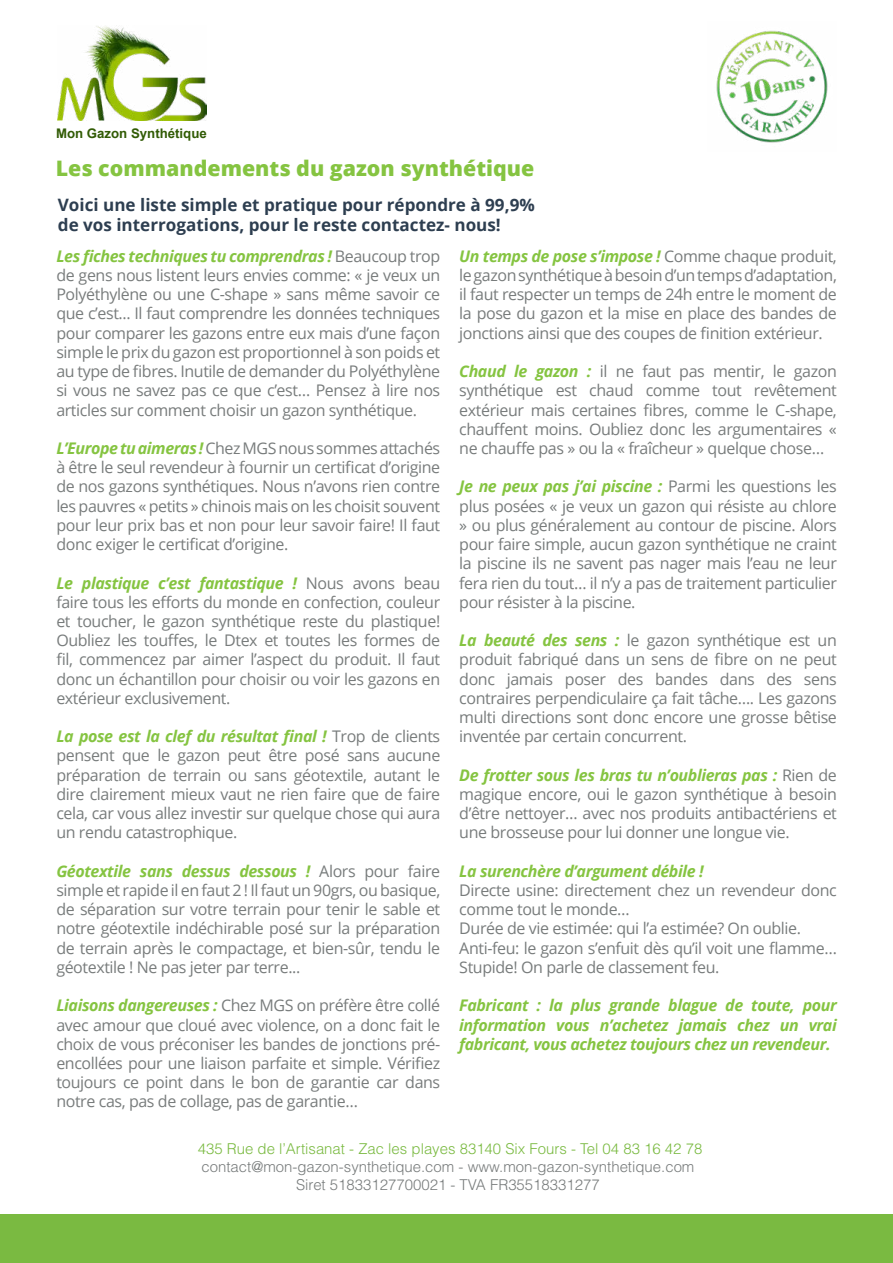
<style>
.page{position:relative;width:893px;height:1263px;background:#fff}
.page>*{position:absolute;margin:0;border:0;box-sizing:border-box;transform-origin:0 0}
.t1{font:800 21.3px "Open Sans";color:#85c441}
.t2{font:700 17.1px/20.5px "Open Sans";color:#2d3e50}
.t3{font:16.05px/19.2px "Open Sans";letter-spacing:-.025em;color:#787c7c;text-align:justify}
.t4{font:italic 700 16.05px/19.2px "Open Sans";letter-spacing:-.025em;color:#85c441;text-align:justify}
.t5{font:300 15px/18px "Helvetica LT Std";color:#787c7c;text-align:center}
.t6{font:300 15px "Helvetica LT Std";color:#7aba41}
.t7{font:700 13.2px "Arial";color:#315b05}
.s1{font-weight:700;font-style:italic;color:#85c441}
</style>
<div class="page">
<img style="left:57px;top:26px;width:150px;height:94px">
<div style="left:0;top:1215px;width:893px;height:48px;background:#7aba41"></div>
<img style="left:716px;top:30px;width:112px;height:113px">
<p class="t7" style="left:56px;top:124px;width:152px">Mon Gazon Synthétique</p>
<h1 class="t1" style="left:56px;top:152px;width:480px">Les commandements du gazon synthétique</h1>
<p class="t2" style="left:58px;top:194px;width:478px">Voici une liste simple et pratique pour répondre à 99,9% de vos interrogations, pour le reste contactez- nous!</p>
<p class="t3" style="left:56px;top:246px;width:385px"><span class="s1">Les fiches techniques tu comprendras !</span> Beaucoup trop de gens nous listent leurs envies comme: « je veux un Polyéthylène ou une C-shape » sans même savoir ce que c’est... Il faut comprendre les données techniques pour comparer les gazons entre eux mais d’une façon simple le prix du gazon est proportionnel à son poids et au type de fibres. Inutile de demander du Polyéthylène si vous ne savez pas ce que c’est… Pensez à lire nos articles sur comment choisir un gazon synthétique.</p>
<p class="t3" style="left:56px;top:438px;width:385px"><span class="s1">L’Europe tu aimeras !</span> Chez MGS nous sommes attachés à être le seul revendeur à fournir un certificat d’origine de nos gazons synthétiques. Nous n’avons rien contre les pauvres « petits » chinois mais on les choisit souvent pour leur prix bas et non pour leur savoir faire! Il faut donc exiger le certificat d’origine.</p>
<p class="t3" style="left:56px;top:573px;width:385px"><span class="s1">Le plastique c’est fantastique !</span> Nous avons beau faire tous les efforts du monde en confection, couleur et toucher, le gazon synthétique reste du plastique!<br>Oubliez les touffes, le Dtex et toutes les formes de fil, commencez par aimer l’aspect du produit. Il faut donc un échantillon pour choisir ou voir les gazons en extérieur exclusivement.</p>
<p class="t3" style="left:56px;top:726px;width:385px"><span class="s1">La pose est la clef du résultat final !</span> Trop de clients pensent que le gazon peut être posé sans aucune préparation de terrain ou sans géotextile, autant le dire clairement mieux vaut ne rien faire que de faire cela, car vous allez investir sur quelque chose qui aura un rendu catastrophique.</p>
<p class="t3" style="left:56px;top:861px;width:385px"><span class="s1">Géotextile sans dessus dessous !</span> Alors pour faire simple et rapide il en faut 2 ! Il faut un 90grs, ou basique, de séparation sur votre terrain pour tenir le sable et notre géotextile indéchirable posé sur la préparation de terrain après le compactage, et bien-sûr, tendu le géotextile ! Ne pas jeter par terre...</p>
<p class="t3" style="left:56px;top:995px;width:385px"><span class="s1">Liaisons dangereuses :</span> Chez MGS on préfère être collé avec amour que cloué avec violence, on a donc fait le choix de vous préconiser les bandes de jonctions pré&shy;encollées pour une liaison parfaite et simple. Vérifiez toujours ce point dans le bon de garantie car dans notre cas, pas de collage, pas de garantie…</p>
<p class="t3" style="left:459px;top:246px;width:379px"><span class="s1">Un temps de pose s’impose !</span> Comme chaque produit, le gazon synthétique à besoin d’un temps d’adaptation, il faut respecter un temps de 24h entre le moment de la pose du gazon et la mise en place des bandes de jonctions ainsi que des coupes de finition extérieur.</p>
<p class="t3" style="left:459px;top:361px;width:379px"><span class="s1">Chaud le gazon :</span> il ne faut pas mentir, le gazon synthétique est chaud comme tout revêtement extérieur mais certaines fibres, comme le C-shape, chauffent moins. Oubliez donc les argumentaires « ne chauffe pas » ou la « fraîcheur » quelque chose…</p>
<p class="t3" style="left:459px;top:477px;width:379px"><span class="s1">Je ne peux pas j’ai piscine :</span> Parmi les questions les plus posées « je veux un gazon qui résiste au chlore » ou plus généralement au contour de piscine. Alors pour faire simple, aucun gazon synthétique ne craint la piscine ils ne savent pas nager mais l’eau ne leur fera rien du tout… il n’y a pas de traitement particulier pour résister à la piscine.</p>
<p class="t3" style="left:459px;top:630px;width:379px"><span class="s1">La beauté des sens :</span> le gazon synthétique est un produit fabriqué dans un sens de fibre on ne peut donc jamais poser des bandes dans des sens contraires perpendiculaire ça fait tâche…. Les gazons multi directions sont donc encore une grosse bêtise inventée par certain concurrent.</p>
<p class="t3" style="left:459px;top:765px;width:379px"><span class="s1">De frotter sous les bras tu n’oublieras pas :</span> Rien de magique encore, oui le gazon synthétique à besoin d’être nettoyer… avec nos produits antibactériens et une brosseuse pour lui donner une longue vie.</p>
<p class="t4" style="left:459px;top:861px;width:246px">La surenchère d’argument débile !</p>
<p class="t3" style="left:459px;top:880px;width:379px;text-align:left">Directe usine: directement chez un revendeur donc comme tout le monde…<br>Durée de vie estimée: qui l’a estimée? On oublie.<br>Anti-feu: le gazon s’enfuit dès qu’il voit une flamme… Stupide! On parle de classement feu.</p>
<p class="t4" style="left:459px;top:995px;width:379px">Fabricant : la plus grande blague de toute, pour information vous n’achetez jamais chez un vrai fabricant, vous achetez toujours chez un revendeur.</p>
<p class="t6" style="left:198px;top:1139px;width:506px">435 Rue de l’Artisanat - Zac les playes 83140 Six Fours - Tel 04 83 16 42 78</p>
<p class="t5" style="left:201px;top:1158px;width:494px">contact@mon-gazon-synthetique.com - www.mon-gazon-synthetique.com<br>Siret 51833127700021 - TVA FR35518331277</p>
</div>
